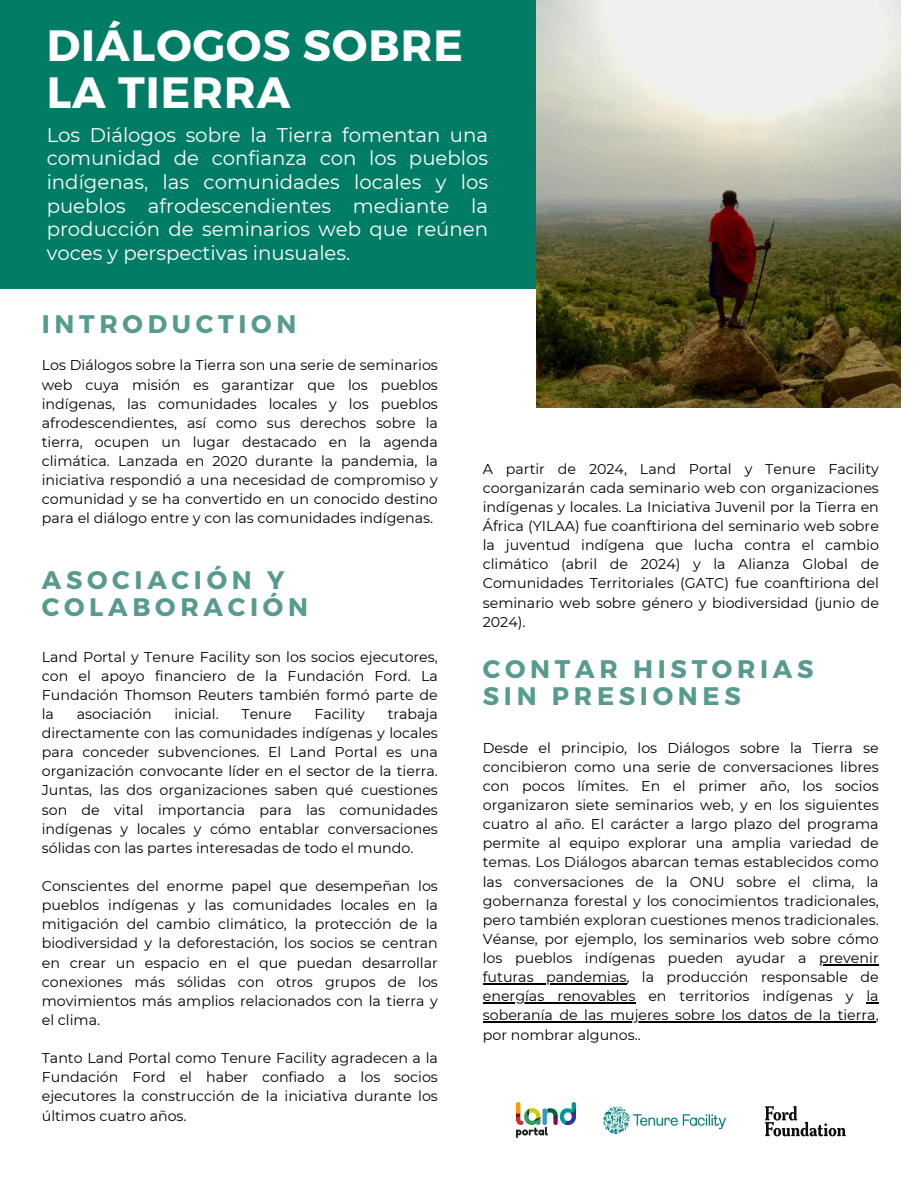
<style>
.page{position:relative;width:918px;height:1188px;background:#fff}
.page>*{position:absolute;margin:0;border:0;box-sizing:border-box;transform-origin:0 0}
.t1{font:700 43.8px/47.2px "Montserrat";letter-spacing:.025em;color:#fff}
.t2{font:700 25.35px/27px "Montserrat";letter-spacing:.185em;color:#579b8e}
.t3{font:19.65px/23.7px "Montserrat";color:#fff;text-align:justify}
.t4{font:14.25px/19.2px "Montserrat";color:#000;text-align:justify}
</style>
<div class="page">
<div style="left:0;top:0;width:617px;height:289px;background:#027d65"></div>
<img style="left:537px;top:0;width:363px;height:407px">
<img style="left:516px;top:1103px;width:60px;height:35px">
<img style="left:603px;top:1106px;width:123px;height:27px">
<svg style="left:765px;top:1106px;width:81px;height:30px"></svg>
<hr style="left:819px;top:964px;width:60px;height:1px;background:#000">
<hr style="left:483px;top:983px;width:143px;height:1px;background:#000">
<hr style="left:483px;top:1002px;width:152px;height:2px;background:#000">
<svg style="left:866px;top:1002px;width:13px;height:2px"></svg>
<hr style="left:483px;top:1022px;width:393px;height:1px;background:#000">
<h2 class="t1" style="left:47px;top:19px;width:418px">DIÁLOGOS SOBRE<br>LA TIERRA</h2>
<p class="t3" style="left:47px;top:123px;width:443px">Los Diálogos sobre la Tierra fomentan una comunidad de confianza con los pueblos indígenas, las comunidades locales y los pueblos afrodescendientes mediante la producción de seminarios web que reúnen voces y perspectivas inusuales.</p>
<p class="t2" style="left:42px;top:310px;width:256px">INTRODUCTION</p>
<h2 class="t4" style="left:42px;top:356px;width:398px">Los Diálogos sobre la Tierra son una serie de seminarios web cuya misión es garantizar que los pueblos indígenas, las comunidades locales y los pueblos afrodescendientes, así como sus derechos sobre la tierra, ocupen un lugar destacado en la agenda climática. Lanzada en 2020 durante la pandemia, la iniciativa respondió a una necesidad de compromiso y comunidad y se ha convertido en un conocido destino para el diálogo entre y con las comunidades indígenas.</h2>
<p class="t2" style="left:42px;top:566px;width:268px">ASOCIACIÓN Y<br>COLABORACIÓN</p>
<p class="t4" style="left:42px;top:647px;width:398px">Land Portal y Tenure Facility son los socios ejecutores, con el apoyo financiero de la Fundación Ford. La Fundación Thomson Reuters también formó parte de la</p>
<p class="t4" style="left:42px;top:704px;width:398px;text-indent:346px">trabaja directamente con las comunidades indígenas y locales para conceder subvenciones. El Land Portal es una organización convocante líder en el sector de la tierra.<br>Juntas, las dos organizaciones saben qué cuestiones son de vital importancia para las comunidades indígenas y locales y cómo entablar conversaciones sólidas con las partes interesadas de todo el mundo.</p>
<p class="t4" style="left:42px;top:876px;width:398px">Conscientes del enorme papel que desempeñan los pueblos indígenas y las comunidades locales en la mitigación del cambio climático, la protección de la biodiversidad y la deforestación, los socios se centran en crear un espacio en el que puedan desarrollar conexiones más sólidas con otros grupos de los movimientos más amplios relacionados con la tierra y el clima.</p>
<h2 class="t4" style="left:42px;top:1049px;width:398px">Tanto Land Portal como Tenure Facility agradecen a la Fundación Ford el haber confiado a los socios ejecutores la construcción de la iniciativa durante los últimos cuatro años.</h2>
<p class="t4" style="left:77px;top:704px;width:76px">asociación</p>
<p class="t4" style="left:174px;top:704px;width:46px">inicial.</p>
<p class="t4" style="left:242px;top:704px;width:52px">Tenure</p>
<p class="t4" style="left:315px;top:704px;width:52px">Facility</p>
<p class="t4" style="left:483px;top:459px;width:398px">A partir de 2024, Land Portal y Tenure Facility coorganizarán cada seminario web con organizaciones indígenas y locales. La Iniciativa Juvenil por la Tierra en África (YILAA) fue coanftiriona del seminario web sobre la juventud indígena que lucha contra el cambio climático (abril de 2024) y la Alianza Global de Comunidades Territoriales (GATC) fue coanftiriona del seminario web sobre género y biodiversidad (junio de 2024).</p>
<p class="t2" style="left:483px;top:654px;width:332px">CONTAR HISTORIAS<br>SIN PRESIONES</p>
<p class="t4" style="left:483px;top:738px;width:397px">Desde el principio, los Diálogos sobre la Tierra se concibieron como una serie de conversaciones libres con pocos límites. En el primer año, los socios organizaron siete seminarios web, y en los siguientes cuatro al año. El carácter a largo plazo del programa permite al equipo explorar una amplia variedad de temas. Los Diálogos abarcan temas establecidos como las conversaciones de la ONU sobre el clima, la gobernanza forestal y los conocimientos tradicionales, pero también exploran cuestiones menos tradicionales.<br>Véanse, por ejemplo, los seminarios web sobre cómo los pueblos indígenas pueden ayudar a</p>
<p class="t4" style="left:819px;top:948px;width:61px">prevenir</p>
<p class="t4" style="left:483px;top:967px;width:397px">futuras pandemias, la producción responsable de energías renovables en territorios indígenas y la soberanía de las mujeres sobre los datos de la tierra, por nombrar algunos..</p>
</div>
